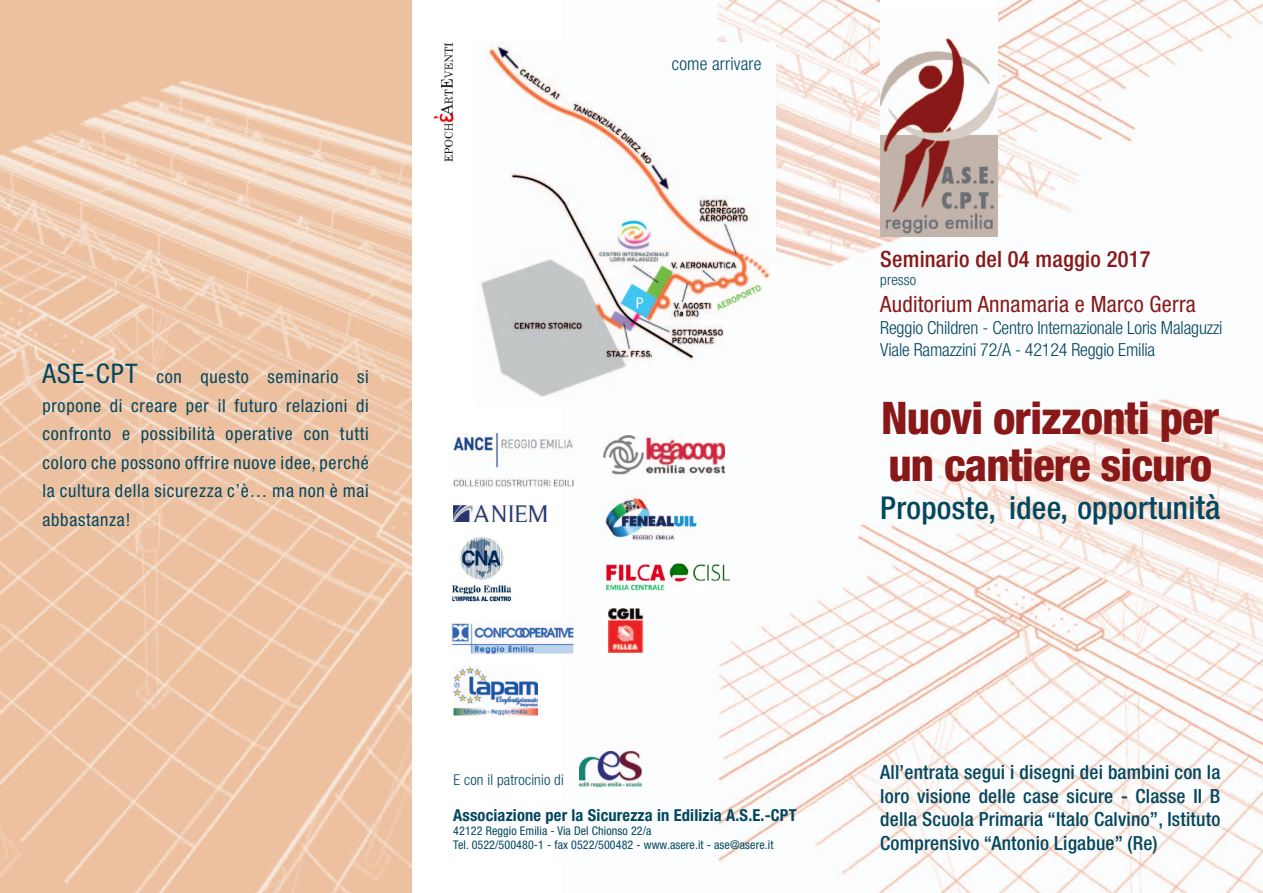
<style>
.page{position:relative;width:1263px;height:893px;background:#fff}
.page>*{position:absolute;margin:0;border:0;box-sizing:border-box;transform-origin:0 0}
.t1{font:800 condensed 45px/46.5px "Helvetica Neue";letter-spacing:-.02em;color:#891819}
.t2{font:500 condensed 31.5px "Helvetica Neue";letter-spacing:.01em;color:#03475e}
.t3{font:condensed 22.5px "Helvetica Neue";letter-spacing:.01em;color:#891819}
.t4{font:500 condensed 22.5px "Helvetica Neue";letter-spacing:.01em;color:#891819}
.t5{font:500 condensed 19.5px/23.4px "Helvetica Neue";letter-spacing:.01em;color:#03475e;text-align:justify}
.t6{font:condensed 18px/28.5px "Helvetica Neue";letter-spacing:.04em;color:#03475e;text-align:justify}
.t7{font:300 condensed 18px/21.6px "Helvetica Neue";letter-spacing:-.01em;color:#03475e}
.t8{font:300 condensed 18px "Helvetica Neue";letter-spacing:.01em;color:#03475e}
.t9{font:700 condensed 16.5px "Helvetica Neue";letter-spacing:.01em;color:#03475e}
.t10{font:300 condensed 15px "Helvetica Neue";letter-spacing:.01em;color:#03475e}
.t11{font:condensed 12px/14.4px "Helvetica Neue";letter-spacing:.01em;color:#03475e}
.s1{font-size:27px}
.s2{font-size:33px}
</style>
<div class="page">
<img style="left:573px;top:399px;width:690px;height:494px">
<img style="left:717px;top:0;width:546px;height:267px">
<img style="left:0;top:0;width:412px;height:893px">
<div style="left:880px;top:0;width:117px;height:236px;background:#fff"></div>
<img style="left:880px;top:37px;width:117px;height:199px">
<img style="left:453px;top:505px;width:94px;height:16px">
<img style="left:608px;top:608px;width:45px;height:44px">
<img style="left:451px;top:622px;width:124px;height:33px">
<img style="left:604px;top:493px;width:105px;height:48px">
<img style="left:480px;top:43px;width:295px;height:361px">
<img style="left:453px;top:434px;width:120px;height:53px">
<img style="left:606px;top:558px;width:123px;height:33px">
<img style="left:453px;top:666px;width:84px;height:50px">
<img style="left:604px;top:436px;width:120px;height:40px">
<img style="left:434px;top:43px;width:20px;height:119px">
<img style="left:580px;top:751px;width:62px;height:36px">
<img style="left:451px;top:537px;width:61px;height:66px">
<p class="t6" style="left:43px;top:363px;width:328px"><span class="s1">ASE-CPT</span> con questo seminario si propone di creare per il futuro relazioni di confronto e possibilità operative con tutti coloro che possono offrire nuove idee, perché la cultura della sicurezza c’è… ma non è mai abbastanza!</p>
<p class="t8" style="left:672px;top:54px;width:91px">come arrivare</p>
<p class="t4" style="left:880px;top:246px;width:272px">Seminario del 04 maggio 2017</p>
<p class="t10" style="left:880px;top:272px;width:38px">presso</p>
<p class="t3" style="left:880px;top:291px;width:317px">Auditorium Annamaria e Marco Gerra</p>
<p class="t7" style="left:880px;top:317px;width:344px">Reggio Children - Centro Internazionale Loris Malaguzzi<br>Viale Ramazzini 72/A - 42124 Reggio Emilia</p>
<h1 class="t1" style="left:881px;top:394px;width:340px">Nuovi orizzonti per un cantiere sicuro</h1>
<h2 class="t2" style="left:880px;top:489px;width:342px">Proposte, idee, opportuni<span class="s2">tà</span></h2>
<p class="t10" style="left:454px;top:771px;width:112px">E con il patrocinio di</p>
<p class="t5" style="left:880px;top:760px;width:342px">All’entrata segui i disegni dei bambini con la loro visione delle case sicure - Classe II B della Scuola Primaria “Italo Calvino”, Istituto Comprensivo “Antonio Ligabue” (Re)</p>
<p class="t9" style="left:453px;top:805px;width:345px">Associazione per la Sicurezza in Edilizia A.S.E.-CPT</p>
<p class="t11" style="left:453px;top:823px;width:322px">42122 Reggio Emilia - Via Del Chionso 22/a<br>Tel. 0522/500480-1 - fax 0522/500482 - www.asere.it - ase@asere.it</p>
</div>
